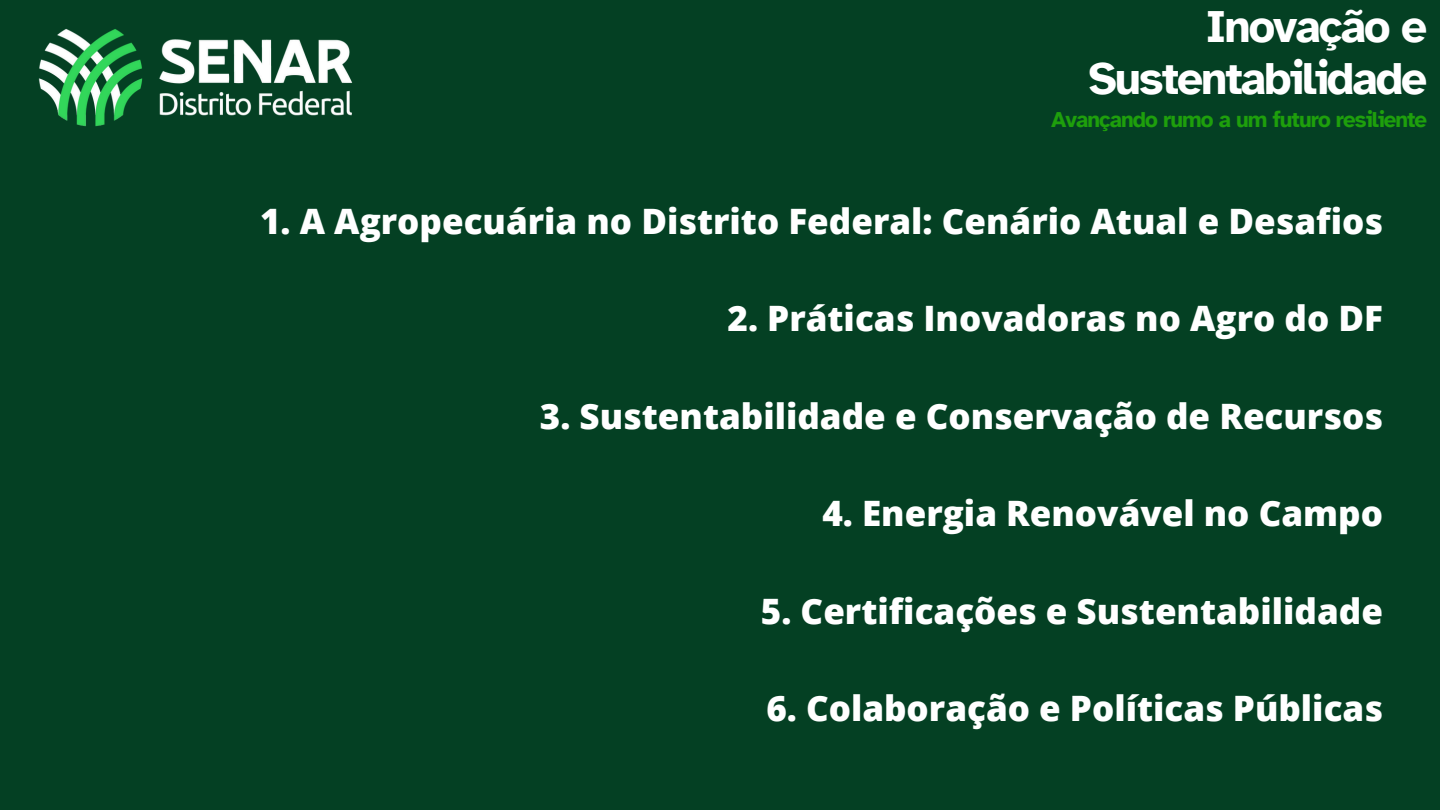
<style>
.page{position:relative;width:1440px;height:810px;background:#044023}
.page>*{position:absolute;margin:0;border:0;box-sizing:border-box;transform-origin:0 0}
.t1{font:700 46px/51.8px "Atkinson Hyperlegible";letter-spacing:-.045em;color:#fff;text-align:right}
.t2{font:800 35px "Open Sans";color:#fff}
.t3{font:700 22.2px "Atkinson Hyperlegible";letter-spacing:-.045em;color:#1e9f0c}
</style>
<div class="page">
<img style="left:38px;top:29px;width:315px;height:98px">
<h2 class="t1" style="left:1088px;top:1px;width:340px">Inovação e<br>Sustentabilidade</h2>
<h2 class="t3" style="left:1051px;top:106px;width:378px">Avançando rumo a um futuro resiliente</h2>
<h1 class="t2" style="left:260px;top:196px;width:1124px">1. A Agropecuária no Distrito Federal: Cenário Atual e Desafios</h1>
<p class="t2" style="left:728px;top:294px;width:657px">2. Práticas Inovadoras no Agro do DF</p>
<h2 class="t2" style="left:540px;top:391px;width:845px">3. Sustentabilidade e Conservação de Recursos</h2>
<h2 class="t2" style="left:822px;top:489px;width:562px">4. Energia Renovável no Campo</h2>
<h2 class="t2" style="left:761px;top:586px;width:624px">5. Certificações e Sustentabilidade</h2>
<h2 class="t2" style="left:766px;top:684px;width:618px">6. Colaboração e Políticas Públicas</h2>
</div>
